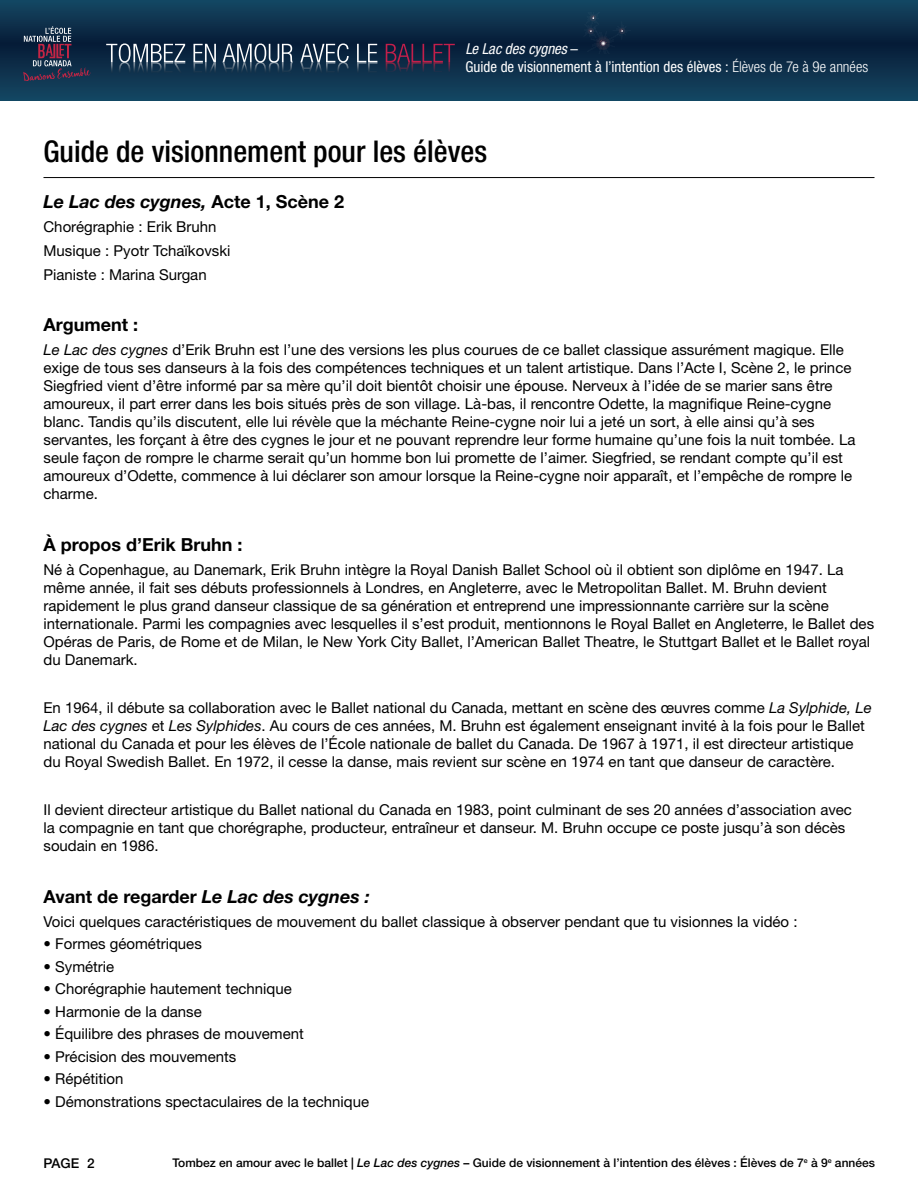
<style>
.page{position:relative;width:918px;height:1188px;background:#fff}
.page>*{position:absolute;margin:0;border:0;box-sizing:border-box;transform-origin:0 0}
.t1{font:500 condensed 30px "Helvetica Neue LT Std";color:#000}
.t2{font:700 18px "Helvetica Neue LT Std";color:#000}
.t3{font:italic 700 18px "Helvetica Neue LT Std";color:#000}
.t4{font:15px/18px "Helvetica Neue LT Std";color:#000}
.t5{font:condensed 15px/18px "Helvetica Neue LT Std";color:#fff}
.t6{font:500 13.5px "Helvetica Neue LT Std";color:#000}
.t7{font:500 12px "Helvetica Neue LT Std";color:#000}
.s1{font-style:italic}
.s2{font-weight:300}
.s3{font-style:normal}
</style>
<div class="page">
<hr style="left:44px;top:177px;width:830px;height:1px;background:#000">
<div style="left:0;top:0;width:918px;height:43px;background:linear-gradient(to bottom,#154864,#071c37)"></div>
<div style="left:0;top:43px;width:918px;height:58px;background:linear-gradient(to bottom,#071b36,#144763)"></div>
<svg style="left:106px;top:44px;width:187px;height:37px;background:#324c63"></svg>
<svg style="left:300px;top:44px;width:77px;height:37px;background:#2d485f"></svg>
<svg style="left:386px;top:44px;width:69px;height:37px;background:#282946"></svg>
<svg style="left:584px;top:12px;width:47px;height:41px;background:#112c47"></svg>
<svg style="left:23px;top:26px;width:68px;height:55px;background:#313851"></svg>
<p class="t5" style="left:465px;top:40px;width:404px"><span class="s1">Le Lac des cygnes</span> –<br>Guide de visionnement à l’intention des élèves : <span class="s2">Élèves de 7e à 9e années</span></p>
<h1 class="t1" style="left:44px;top:134px;width:445px">Guide de visionnement pour les élèves</h1>
<p class="t3" style="left:44px;top:190px;width:302px">Le Lac des cygnes, <span class="s3">Acte 1, Scène 2</span></p>
<p class="t4" style="left:44px;top:214px;width:188px;line-height:24px">Chorégraphie : Erik Bruhn<br>Musique : Pyotr Tchaïkovski<br>Pianiste : Marina Surgan</p>
<p class="t2" style="left:44px;top:314px;width:96px">Argument :</p>
<p class="t4" style="left:44px;top:341px;width:813px"><span class="s1">Le Lac des cygnes</span> d’Erik Bruhn est l’une des versions les plus courues de ce ballet classique assurément magique. Elle exige de tous ses danseurs à la fois des compétences techniques et un talent artistique. Dans l’Acte I, Scène 2, le prince Siegfried vient d’être informé par sa mère qu’il doit bientôt choisir une épouse. Nerveux à l’idée de se marier sans être amoureux, il part errer dans les bois situés près de son village. Là-bas, il rencontre Odette, la magnifique Reine-cygne blanc. Tandis qu’ils discutent, elle lui révèle que la méchante Reine-cygne noir lui a jeté un sort, à elle ainsi qu’à ses servantes, les forçant à être des cygnes le jour et ne pouvant reprendre leur forme humaine qu’une fois la nuit tombée. La seule façon de rompre le charme serait qu’un homme bon lui promette de l’aimer. Siegfried, se rendant compte qu’il est amoureux d’Odette, commence à lui déclarer son amour lorsque la Reine-cygne noir apparaît, et l’empêche de rompre le charme.</p>
<p class="t2" style="left:44px;top:533px;width:201px">À propos d’Erik Bruhn :</p>
<p class="t4" style="left:44px;top:560px;width:832px">Né à Copenhague, au Danemark, Erik Bruhn intègre la Royal Danish Ballet School où il obtient son diplôme en 1947. La même année, il fait ses débuts professionnels à Londres, en Angleterre, avec le Metropolitan Ballet. M. Bruhn devient rapidement le plus grand danseur classique de sa génération et entreprend une impressionnante carrière sur la scène internationale. Parmi les compagnies avec lesquelles il s’est produit, mentionnons le Royal Ballet en Angleterre, le Ballet des Opéras de Paris, de Rome et de Milan, le New York City Ballet, l’American Ballet Theatre, le Stuttgart Ballet et le Ballet royal du Danemark.</p>
<p class="t4" style="left:44px;top:698px;width:830px">En 1964, il débute sa collaboration avec le Ballet national du Canada, mettant en scène des œuvres comme <span class="s1">La Sylphide, Le Lac des cygnes</span> et <span class="s1">Les Sylphides</span>. Au cours de ces années, M. Bruhn est également enseignant invité à la fois pour le Ballet national du Canada et pour les élèves de l’École nationale de ballet du Canada. De 1967 à 1971, il est directeur artistique du Royal Swedish Ballet. En 1972, il cesse la danse, mais revient sur scène en 1974 en tant que danseur de caractère.</p>
<p class="t4" style="left:44px;top:800px;width:810px">Il devient directeur artistique du Ballet national du Canada en 1983, point culminant de ses 20 années d’association avec la compagnie en tant que chorégraphe, producteur, entraîneur et danseur. M. Bruhn occupe ce poste jusqu’à son décès soudain en 1986.</p>
<p class="t2" style="left:44px;top:885px;width:328px">Avant de regarder <span class="s1">Le Lac des cygnes :</span></p>
<p class="t4" style="left:44px;top:912px;width:756px">Voici quelques caractéristiques de mouvement du ballet classique à observer pendant que tu visionnes la vidéo :</p>
<p class="t4" style="left:44px;top:935px;width:160px">• Formes géométriques</p>
<p class="t4" style="left:44px;top:957px;width:72px">• Symétrie</p>
<p class="t4" style="left:44px;top:980px;width:250px">• Chorégraphie hautement technique</p>
<p class="t4" style="left:44px;top:1002px;width:160px">• Harmonie de la danse</p>
<p class="t4" style="left:44px;top:1025px;width:262px">• Équilibre des phrases de mouvement</p>
<p class="t4" style="left:44px;top:1047px;width:194px">• Précision des mouvements</p>
<p class="t4" style="left:44px;top:1070px;width:82px">• Répétition</p>
<p class="t4" style="left:44px;top:1092px;width:327px">• Démonstrations spectaculaires de la technique</p>
<p class="t6" style="left:44px;top:1155px;width:53px">PAGE 2</p>
<p class="t7" style="left:172px;top:1155px;width:704px">Tombez en amour avec le ballet | <span class="s1">Le Lac des cygnes</span> – Guide de visionnement à l’intention des élèves : Élèves de 7<sup>e</sup> à 9<sup>e</sup> années</p>
</div>
